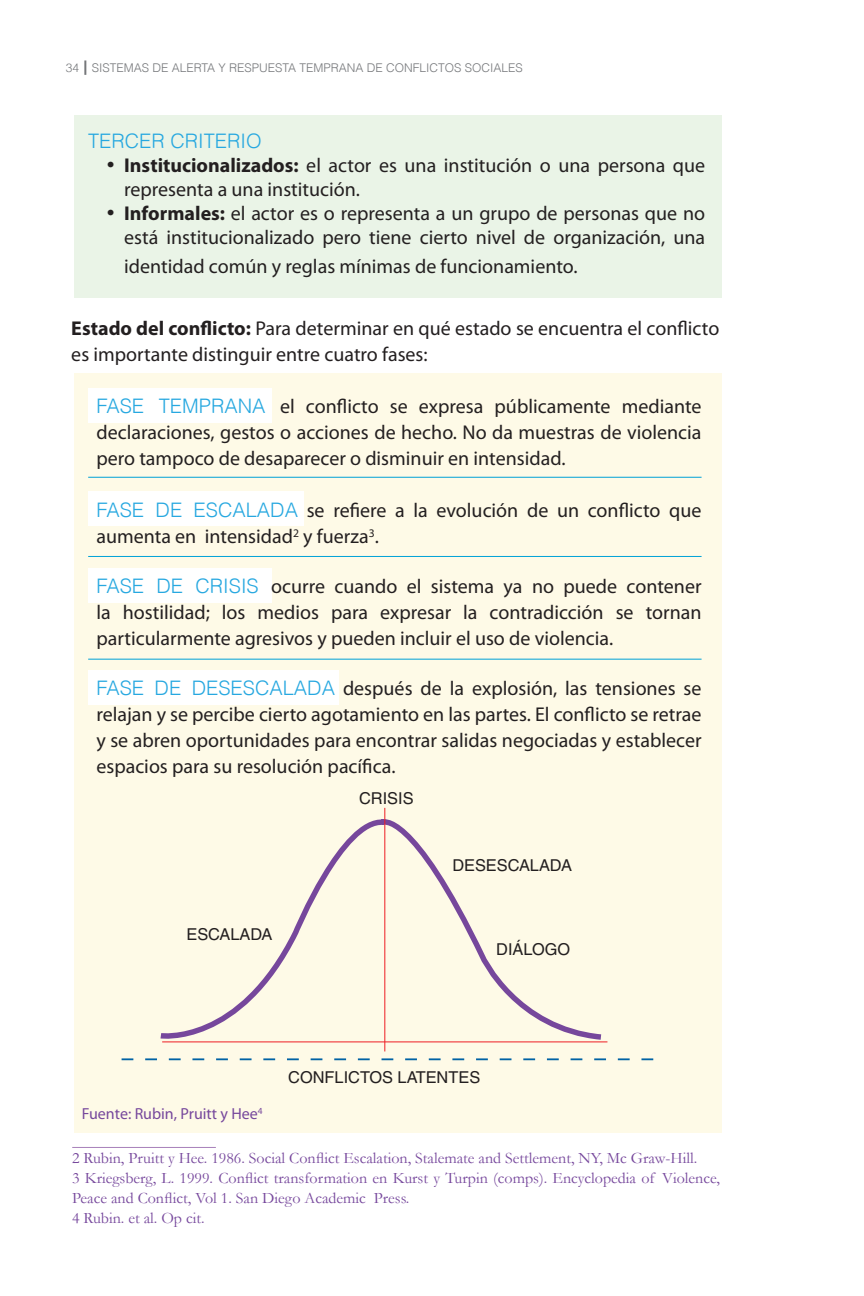
<style>
.page{position:relative;width:864px;height:1296px;background:#fff}
.page>*{position:absolute;margin:0;border:0;box-sizing:border-box;transform-origin:0 0}
.t1{font:20px/26px "Myriad Pro";color:#231f20;text-align:justify}
.t2{font:300 20px "Helvetica";letter-spacing:-.055em;color:#27a8e0}
.t3{font:16.4px "Helvetica LT Std";color:#231f20}
.t4{font:16px/20px "Garamond";color:#76479c}
.t5{font:16px "Myriad Pro";color:#76479c}
.t6{font:300 12px "Helvetica";color:#76787b}
.s1{font-weight:700}
</style>
<div class="page">
<svg style="left:84px;top:60px;width:2px;height:15px"></svg>
<div style="left:74px;top:115px;width:648px;height:183px;background:#eaf4e7"></div>
<div style="left:74px;top:373px;width:648px;height:760px;background:#fefae7"></div>
<div style="left:88px;top:388px;width:184px;height:35px;background:#fff"></div>
<div style="left:88px;top:492px;width:216px;height:34px;background:#fff"></div>
<div style="left:88px;top:568px;width:184px;height:35px;background:#fff"></div>
<div style="left:88px;top:670px;width:251px;height:34px;background:#fff"></div>
<svg style="left:160px;top:808px;width:447px;height:238px"></svg>
<hr style="left:384px;top:808px;width:1px;height:243px;background:#ee1d23">
<hr style="left:162px;top:1041px;width:445px;height:1px;background:#ee1d23">
<svg style="left:122px;top:1058px;width:531px;height:2px"></svg>
<hr style="left:88px;top:477px;width:614px;height:1px;background:#00a1d7">
<hr style="left:88px;top:556px;width:614px;height:1px;background:#00a1d7">
<hr style="left:88px;top:659px;width:614px;height:1px;background:#00a1d7">
<hr style="left:72px;top:1147px;width:144px;height:1px;background:#a880b9">
<p class="t6" style="left:66px;top:60px;width:459px">34 SISTEMAS DE ALERTA Y RESPUESTA TEMPRANA DE CONFLICTOS SOCIALES</p>
<p class="t2" style="left:88px;top:129px;width:25px">TERCER</p>
<p class="t2" style="left:170px;top:129px;width:13px">CRITERIO</p>
<p class="t1" style="left:124px;top:153px;width:583px;line-height:24px;text-indent:-18px">• <span class="s1">Institucionalizados:</span> el actor es una institución o una persona que representa a una institución.</p>
<p class="t1" style="left:106px;top:201px;width:601px;line-height:24px;text-align:right">• <span class="s1">Informales:</span> el actor es o representa a un grupo de personas que no está institucionalizado pero tiene cierto nivel de organización, una</p>
<p class="t1" style="left:124px;top:253px;width:455px">identidad común y reglas mínimas de funcionamiento.</p>
<p class="t1" style="left:71px;top:315px;width:650px"><span class="s1">Estado del conflicto:</span> Para determinar en qué estado se encuentra el conflicto es importante distinguir entre cuatro fases:</p>
<p class="t2" style="left:96px;top:394px;width:24px">FASE</p>
<p class="t2" style="left:159px;top:394px;width:15px">TEMPRANA</p>
<p class="t1" style="left:96px;top:393px;width:607px;text-indent:184px">el conflicto se expresa públicamente mediante declaraciones, gestos o acciones de hecho. No da muestras de violencia pero tampoco de desaparecer o disminuir en intensidad.</p>
<p class="t2" style="left:96px;top:498px;width:24px">FASE</p>
<p class="t2" style="left:156px;top:498px;width:14px">DE</p>
<p class="t2" style="left:194px;top:498px;width:14px">ESCALADA</p>
<p class="t1" style="left:96px;top:497px;width:607px;text-indent:210px">se refiere a la evolución de un conflicto que aumenta en intensidad<sup>2</sup> y fuerza<sup>3</sup>.</p>
<p class="t2" style="left:96px;top:574px;width:24px">FASE</p>
<p class="t2" style="left:157px;top:574px;width:14px">DE</p>
<p class="t2" style="left:195px;top:574px;width:12px">CRISIS</p>
<p class="t1" style="left:96px;top:573px;width:607px;text-indent:175px">ocurre cuando el sistema ya no puede contener la hostilidad; los medios para expresar la contradicción se tornan particularmente agresivos y pueden incluir el uso de violencia.</p>
<p class="t2" style="left:96px;top:676px;width:24px">FASE</p>
<p class="t2" style="left:155px;top:676px;width:51px">DE DESESCALADA</p>
<p class="t1" style="left:96px;top:675px;width:607px;text-indent:247px">después de la explosión, las tensiones se relajan y se percibe cierto agotamiento en las partes. El conflicto se retrae y se abren oportunidades para encontrar salidas negociadas y establecer espacios para su resolución pacífica.</p>
<p class="t3" style="left:186px;top:925px;width:88px">ESCALADA</p>
<p class="t3" style="left:359px;top:789px;width:56px">CRISIS</p>
<p class="t3" style="left:452px;top:856px;width:121px">DESESCALADA</p>
<p class="t3" style="left:496px;top:939px;width:76px">DIÁLOGO</p>
<p class="t5" style="left:82px;top:1104px;width:182px">Fuente: Rubin, Pruitt y Hee<sup>4</sup></p>
<p class="t3" style="left:288px;top:1068px;width:182px">CONFLICTOS LATENTES</p>
<p class="t4" style="left:72px;top:1148px;width:649px">2 Rubin, Pruitt y Hee. 1986. Social Conflict Escalation, Stalemate and Settlement, NY, Mc Graw-Hill.<br>3 Kriegsberg, L. 1999. Conflict transformation en Kurst y Turpin (comps). Encyclopedia of Violence, Peace and Conflict, Vol 1. San Diego Academic Press.<br>4 Rubin. et al. Op cit.</p>
</div>
